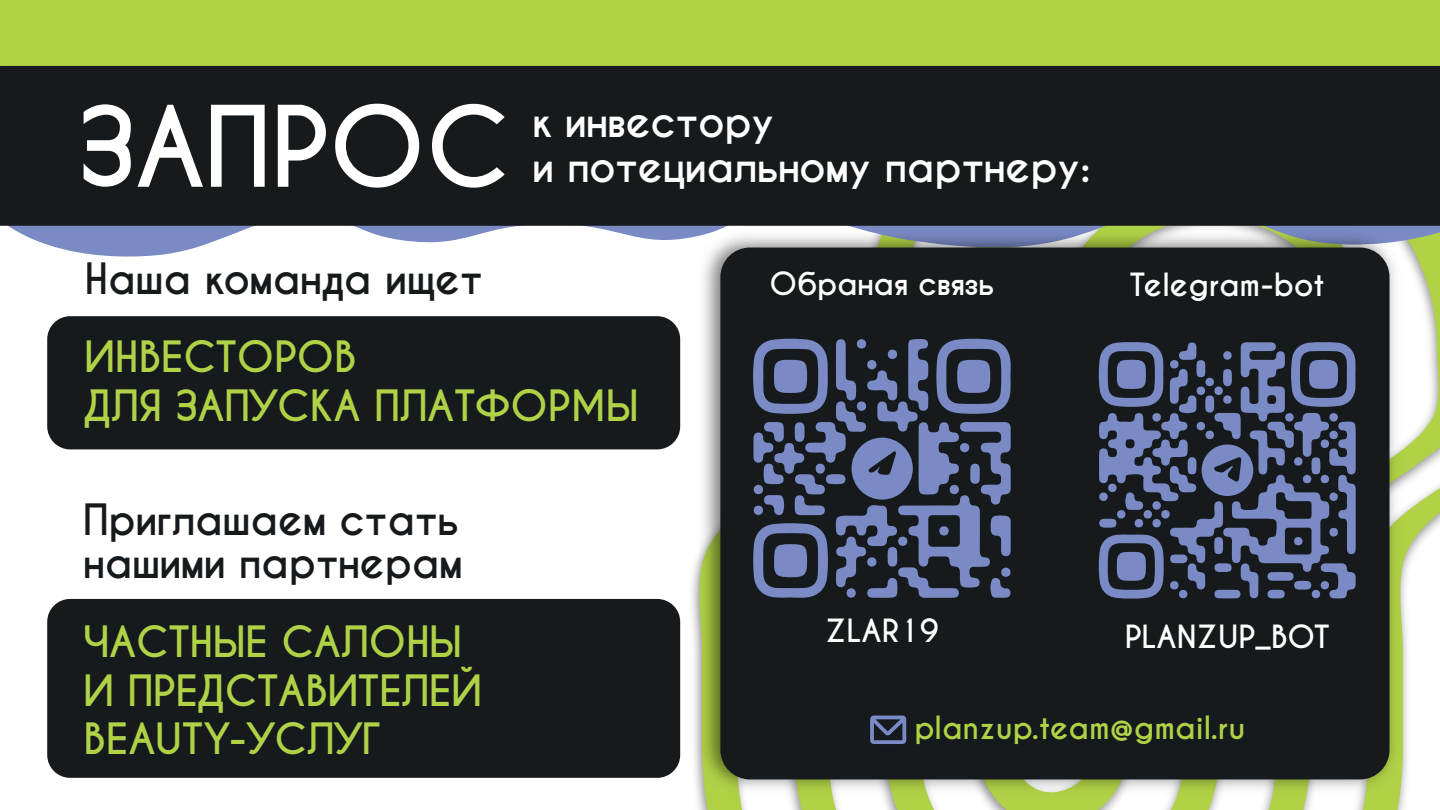
<style>
.page{position:relative;width:1440px;height:810px;background:#fff}
.page>*{position:absolute;margin:0;border:0;box-sizing:border-box;transform-origin:0 0}
.t1{font:700 105px "Caviar Dreams";color:#fff}
.t2{font:700 40.5px/48.6px "Caviar Dreams";color:#b0d246}
.t3{font:700 40.5px/43.5px "Caviar Dreams";color:#161a1d}
.t4{font:700 40.5px/45px "Caviar Dreams";color:#fff}
.t5{font:700 30px "Caviar Dreams";color:#fff}
.t6{font:700 30px "Caviar Dreams";color:#b0d246}
</style>
<div class="page">
<svg style="left:791px;top:271px;width:649px;height:539px"></svg>
<svg style="left:8px;top:226px;width:1432px;height:45px"></svg>
<div style="left:0;top:0;width:1440px;height:66px;background:#b0d246"></div>
<div style="left:47px;top:316px;width:633px;height:133px;background:#161a1d;border-radius:23px"></div>
<div style="left:47px;top:599px;width:633px;height:179px;background:#161a1d;border-radius:23px"></div>
<div style="left:0;top:66px;width:1440px;height:160px;background:#161a1d"></div>
<img style="left:692px;top:223px;width:714px;height:578px">
<div style="left:720px;top:248px;width:670px;height:531px;background:#161a1d;border-radius:30px"></div>
<svg style="left:1098px;top:342px;width:258px;height:257px"></svg>
<svg style="left:753px;top:338px;width:258px;height:260px"></svg>
<svg style="left:870px;top:716px;width:36px;height:28px"></svg>
<h1 class="t1" style="left:78px;top:84px;width:433px">ЗАПРОС</h1>
<p class="t4" style="left:532px;top:100px;width:560px">к инвестору<br>и потециальному партнеру:</p>
<p class="t3" style="left:84px;top:258px;width:400px">Наша команда ищет</p>
<p class="t2" style="left:84px;top:334px;width:555px">ИНВЕСТОРОВ<br>ДЛЯ ЗАПУСКА ПЛАТФОРМЫ</p>
<p class="t3" style="left:84px;top:499px;width:380px">Приглашаем стать нашими партнерам</p>
<p class="t2" style="left:84px;top:619px;width:400px">ЧАСТНЫЕ САЛОНЫ<br>И ПРЕДСТАВИТЕЛЕЙ<br>BEAUTY-УСЛУГ</p>
<p class="t5" style="left:769px;top:265px;width:226px">Обраная связь</p>
<p class="t5" style="left:1130px;top:267px;width:197px">Telegram-bot</p>
<p class="t5" style="left:825px;top:613px;width:115px">ZLAR19</p>
<p class="t5" style="left:1125px;top:618px;width:206px">PLANZUP_BOT</p>
<p class="t6" style="left:915px;top:710px;width:332px">planzup.team@gmail.ru</p>
</div>
